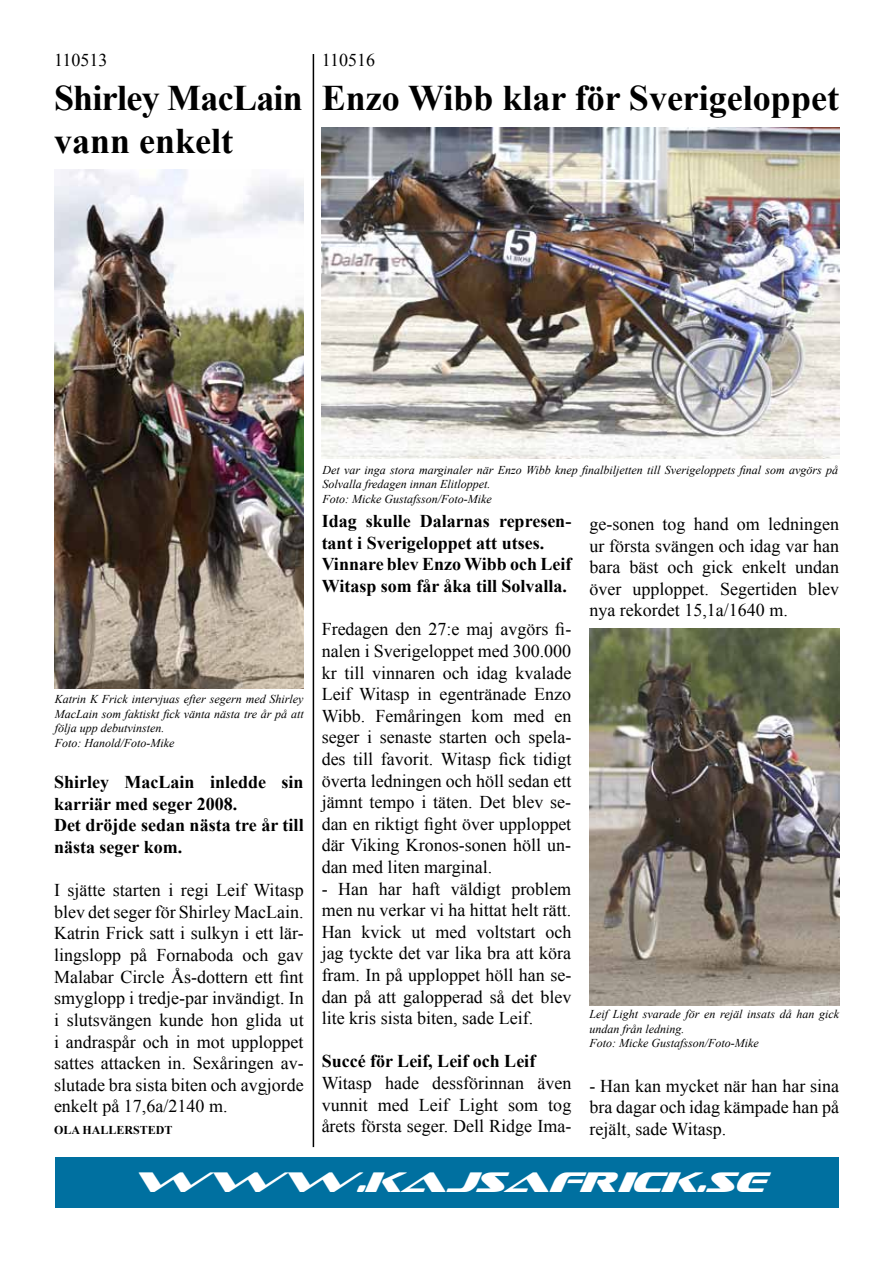
<style>
.page{position:relative;width:893px;height:1263px;background:#fff}
.page>*{position:absolute;margin:0;border:0;box-sizing:border-box;transform-origin:0 0}
.t1{font:700 36px "Times New Roman";color:#000}
.t2{font:700 36px/43.2px "Times New Roman";letter-spacing:-.02em;color:#000}
.t3{font:italic 28.5px "Sofachrome";color:#fff}
.t4{font:18px/21.6px "Times New Roman";color:#000;text-align:justify}
.t5{font:700 18px/21.6px "Times New Roman";color:#000}
.t6{font:italic 12px/14.4px "Times New Roman";color:#000}
.t7{font:700 12px "Times New Roman";color:#000}
</style>
<div class="page">
<div style="left:55px;top:1157px;width:783px;height:51px;background:#0070a0"></div>
<hr style="left:313px;top:54px;width:1px;height:1093px;background:#000">
<img style="left:322px;top:127px;width:517px;height:331px">
<img style="left:54px;top:170px;width:250px;height:519px">
<img style="left:589px;top:628px;width:250px;height:378px">
<p class="t4" style="left:54px;top:49px;width:55px">110513</p>
<h1 class="t2" style="left:54px;top:75px;width:250px">Shirley MacLain vann enkelt</h1>
<p class="t4" style="left:322px;top:49px;width:55px">110516</p>
<h1 class="t1" style="left:322px;top:73px;width:519px">Enzo Wibb klar för Sverigeloppet</h1>
<p class="t6" style="left:55px;top:692px;width:250px">Katrin K Frick intervjuas efter segern med Shirley MacLain som faktiskt fick vänta nästa tre år på att följa upp debutvinsten.<br>Foto: Hanold/Foto-Mike</p>
<p class="t5" style="left:54px;top:771px;width:251px">Shirley MacLain inledde sin karriär med seger 2008.<br>Det dröjde sedan nästa tre år till nästa seger kom.</p>
<p class="t4" style="left:54px;top:879px;width:251px">I sjätte starten i regi Leif Witasp blev det seger för Shirley MacLain.<br>Katrin Frick satt i sulkyn i ett lär&shy;lingslopp på Fornaboda och gav Malabar Circle Ås-dottern ett fint smyglopp i tredje-par invändigt. In i slutsvängen kunde hon glida ut i andraspår och in mot upploppet sattes attacken in. Sexåringen av&shy;slutade bra sista biten och avgjorde enkelt på 17,6a/2140 m.</p>
<p class="t7" style="left:54px;top:1121px;width:120px">OLA HALLERSTEDT</p>
<p class="t6" style="left:322px;top:462px;width:517px">Det var inga stora marginaler när Enzo Wibb knep finalbiljetten till Sverigeloppets final som avgörs på<br>Solvalla fredagen innan Elitloppet.<br>Foto: Micke Gustafsson/Foto-Mike</p>
<p class="t5" style="left:322px;top:510px;width:251px">Idag skulle Dalarnas represen&shy;tant i Sverigeloppet att utses.<br>Vinnare blev Enzo Wibb och Leif<br>Witasp som får åka till Solvalla.</p>
<p class="t4" style="left:322px;top:618px;width:251px">Fredagen den 27:e maj avgörs fi&shy;nalen i Sverigeloppet med 300.000 kr till vinnaren och idag kvalade Leif Witasp in egentränade Enzo Wibb. Femåringen kom med en seger i senaste starten och spela&shy;des till favorit. Witasp fick tidigt överta ledningen och höll sedan ett jämnt tempo i täten. Det blev se&shy;dan en riktigt fight över upploppet där Viking Kronos-sonen höll un&shy;dan med liten marginal.</p>
<p class="t4" style="left:322px;top:877px;width:251px">- Han har haft väldigt problem men nu verkar vi ha hittat helt rätt.<br>Han kvick ut med voltstart och jag tyckte det var lika bra att köra fram. In på upploppet höll han se&shy;dan på att galopperad så det blev lite kris sista biten, sade Leif.</p>
<p class="t5" style="left:322px;top:1050px;width:215px">Succé för Leif, Leif och Leif</p>
<p class="t4" style="left:322px;top:1072px;width:251px">Witasp hade dessförinnan även vunnit med Leif Light som tog årets första seger. Dell Ridge Ima-</p>
<p class="t4" style="left:589px;top:513px;width:251px">ge-sonen tog hand om ledningen ur första svängen och idag var han bara bäst och gick enkelt undan över upploppet. Segertiden blev nya rekordet 15,1a/1640 m.</p>
<p class="t6" style="left:589px;top:1007px;width:251px">Leif Light svarade för en rejäl insats då han gick undan från ledning.<br>Foto: Micke Gustafsson/Foto-Mike</p>
<p class="t4" style="left:589px;top:1074px;width:251px">- Han kan mycket när han har sina bra dagar och idag kämpade han på rejält, sade Witasp.</p>
<h2 class="t3" style="left:130px;top:1168px;width:635px">WWW.KAJSAFRICK.SE</h2>
</div>
